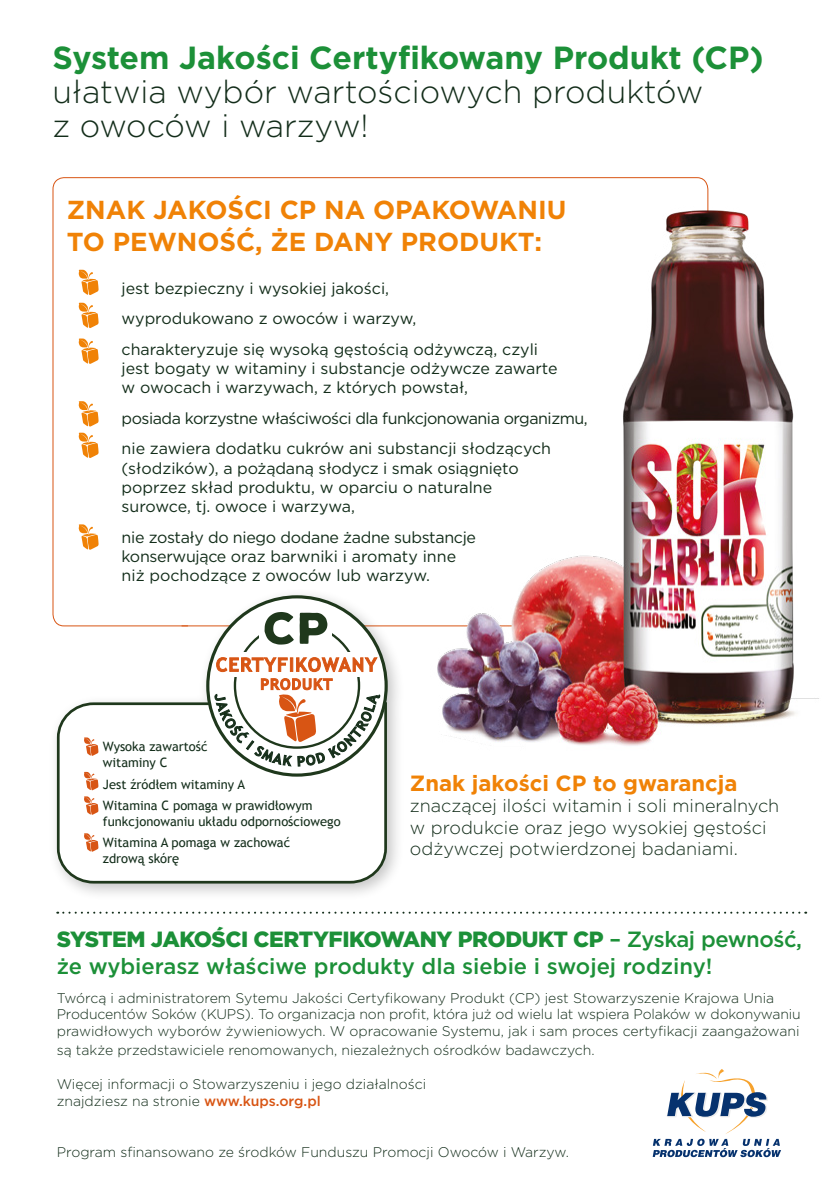
<style>
.page{position:relative;width:840px;height:1191px;background:#fff}
.page>*{position:absolute;margin:0;border:0;box-sizing:border-box;transform-origin:0 0}
.t1{font:300 32px/34px "Gotham";color:#132d1a}
.t2{font:700 32px "Gotham";color:#1c9038}
.t3{font:700 26px/31.2px "Gotham";color:#f08206}
.t4{font:500 22px/26.4px "Gotham";color:#1c9038}
.t5{font:700 22px "Gotham";color:#f08206}
.t6{font:300 18px/21.6px "Gotham";color:#132d1a}
.t7{font:16px/19.2px "Gotham";letter-spacing:-.01em;color:#132d1a}
.t8{font:16px/30.6px "Gotham";letter-spacing:-.03em;color:#132d1a}
.t9{font:300 14px/16.8px "Gotham";color:#132d1a}
.t10{font:13px/21.6px "Trebuchet MS";color:#132d1a}
.s1{font-weight:900}
.s2{font-weight:500;color:#d85514}
</style>
<div class="page">
<svg style="left:52px;top:177px;width:656px;height:409px"></svg>
<svg style="left:78px;top:269px;width:21px;height:27px"></svg>
<svg style="left:78px;top:302px;width:21px;height:27px"></svg>
<svg style="left:78px;top:338px;width:21px;height:26px"></svg>
<svg style="left:78px;top:401px;width:21px;height:58px"></svg>
<svg style="left:78px;top:524px;width:21px;height:26px"></svg>
<img style="left:398px;top:198px;width:421px;height:548px">
<svg style="left:652px;top:1069px;width:128px;height:88px"></svg>
<svg style="left:57px;top:911px;width:748px;height:2px"></svg>
<div style="left:48px;top:586px;width:357px;height:315px;background:#000;opacity:.23"></div>
<svg style="left:55px;top:701px;width:333px;height:184px"></svg>
<svg style="left:84px;top:737px;width:14px;height:19px"></svg>
<svg style="left:84px;top:771px;width:14px;height:19px"></svg>
<svg style="left:84px;top:833px;width:14px;height:19px"></svg>
<div style="left:208px;top:597px;width:178px;height:178px;background:#fff;border-radius:50%"></div>
<svg style="left:216px;top:657px;width:72px;height:15px"></svg>
<div style="left:290px;top:657px;width:3px;height:15px;background:#d85514;border:1px solid #d85514"></div>
<svg style="left:296px;top:657px;width:82px;height:15px"></svg>
<svg style="left:264px;top:612px;width:29px;height:32px"></svg>
<svg style="left:299px;top:613px;width:28px;height:31px"></svg>
<svg style="left:214px;top:678px;width:166px;height:89px"></svg>
<svg style="left:84px;top:796px;width:14px;height:19px"></svg>
<h1 class="t2" style="left:52px;top:37px;width:712px">System Jakości Certyfikowany Produkt (CP)</h1>
<h1 class="t1" style="left:52px;top:74px;width:652px">ułatwia wybór wartościowych produktów z owoców i warzyw!</h1>
<h2 class="t3" style="left:67px;top:194px;width:501px">ZNAK JAKOŚCI CP NA OPAKOWANIU<br>TO PEWNOŚĆ, ŻE DANY PRODUKT:</h2>
<p class="t7" style="left:121px;top:272px;width:418px;line-height:30.6px">jest bezpieczny i wysokiej jakości,<br>wyprodukowano z owoców i warzyw,<br>charakteryzuje się wysoką gęstością odżywczą, czyli</p>
<p class="t7" style="left:121px;top:358px;width:437px">jest bogaty w witaminy i substancje odżywcze zawarte w owocach i warzywach, z których powstał,</p>
<p class="t8" style="left:121px;top:402px;width:467px">posiada korzystne właściwości dla funkcjonowania organizmu, nie zawiera dodatku cukrów ani substancji słodzących</p>
<p class="t7" style="left:121px;top:458px;width:398px">(słodzików), a pożądaną słodycz i smak osiągnięto poprzez skład produktu, w oparciu o naturalne surowce, tj. owoce i warzywa,</p>
<p class="t7" style="left:121px;top:527px;width:356px">nie zostały do niego dodane żadne substancje konserwujące oraz barwniki i aromaty inne niż pochodzące z owoców lub warzyw.</p>
<p class="t10" style="left:103px;top:739px;width:106px;line-height:15.6px">Wysoka zawartość witaminy C</p>
<p class="t10" style="left:103px;top:773px;width:211px">Jest źródłem witaminy A<br>Witamina C pomaga w prawidłowym</p>
<p class="t10" style="left:103px;top:810px;width:239px">funkcjonowaniu układu odpornościowego<br>Witamina A pomaga w zachować</p>
<p class="t10" style="left:103px;top:847px;width:78px">zdrową skórę</p>
<h3 class="t5" style="left:409px;top:768px;width:329px">Znak jakości CP to gwarancja</h3>
<p class="t6" style="left:409px;top:794px;width:370px">znaczącej ilości witamin i soli mineralnych w produkcie oraz jego wysokiej gęstości odżywczej potwierdzonej badaniami.</p>
<h3 class="t4" style="left:57px;top:926px;width:746px"><span class="s1">SYSTEM JAKOŚCI CERTYFIKOWANY PRODUKT CP</span> – Zyskaj pewność, że wybierasz właściwe produkty dla siebie i swojej rodziny!</h3>
<p class="t9" style="left:57px;top:988px;width:745px">Twórcą i administratorem Sytemu Jakości Certyfikowany Produkt (CP) jest Stowarzyszenie Krajowa Unia<br>Producentów Soków (KUPS). To organizacja non profit, która już od wielu lat wspiera Polaków w dokonywaniu prawidłowych wyborów żywieniowych. W opracowanie Systemu, jak i sam proces certyfikacji zaangażowani</p>
<p class="t9" style="left:57px;top:1041px;width:539px">są także przedstawiciele renomowanych, niezależnych ośrodków badawczych.</p>
<p class="t9" style="left:57px;top:1075px;width:371px">Więcej informacji o Stowarzyszeniu i jego działalności znajdziesz na stronie <span class="s2">www.kups.org.pl</span></p>
<p class="t9" style="left:57px;top:1143px;width:513px">Program sfinansowano ze środków Funduszu Promocji Owoców i Warzyw.</p>
</div>
